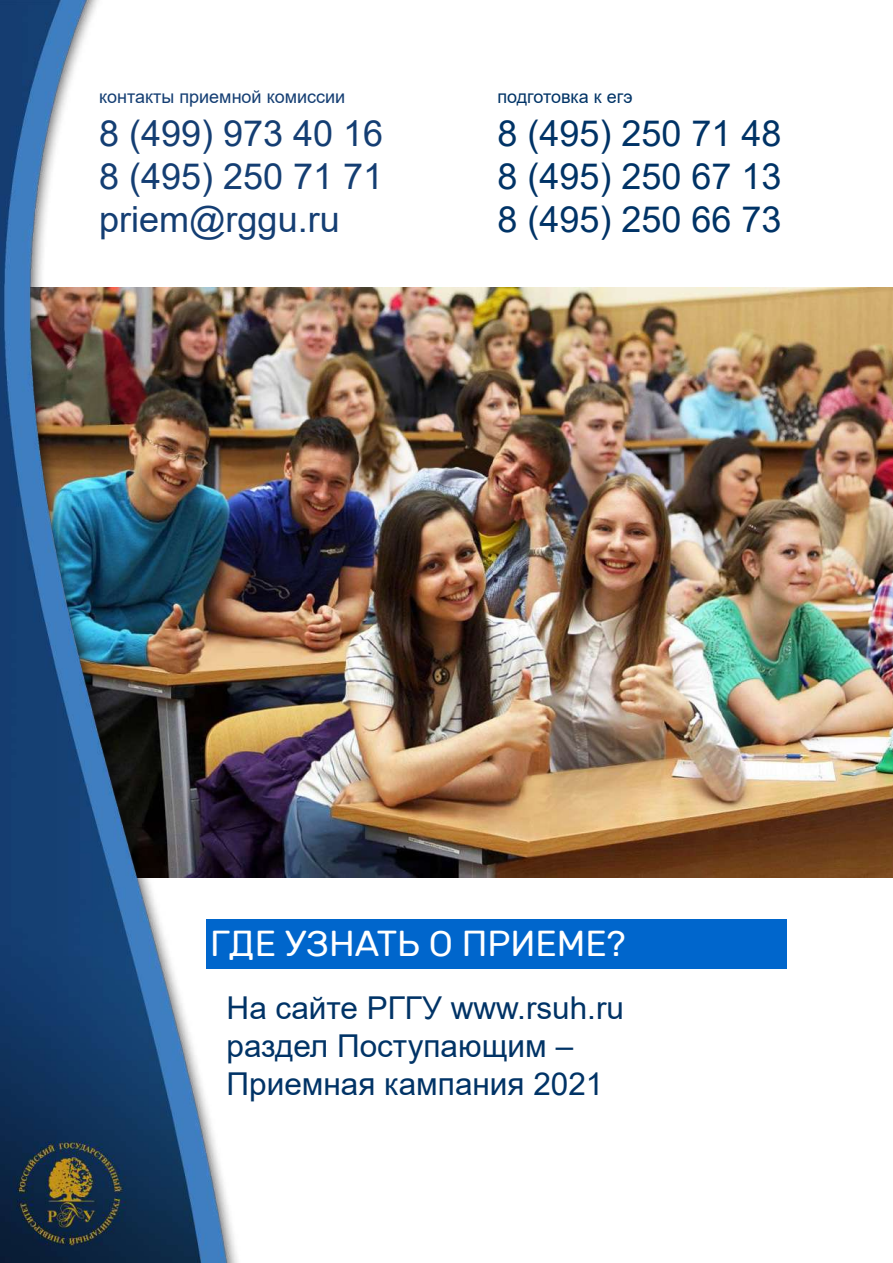
<style>
.page{position:relative;width:893px;height:1263px;background:#fff}
.page>*{position:absolute;margin:0;border:0;box-sizing:border-box;transform-origin:0 0}
.t1{font:36px/43.2px "Arial";color:#143e73;text-align:justify}
.t2{font:36px/43.2px "Arial";color:#036;text-align:justify}
.t3{font:36px "Rubik";color:#fff}
.t4{font:31.5px/37.8px "Arial";color:#036}
.t5{font:18px "Arial";color:#143e73}
.t6{font:18px "Arial";color:#036}
</style>
<div class="page">
<img style="left:0;top:0;width:893px;height:1263px">
<div style="left:206px;top:919px;width:581px;height:49px;background:#06c"></div>
<p class="t5" style="left:99px;top:84px;width:248px">контакты приемной комиссии</p>
<p class="t1" style="left:99px;top:112px;width:286px">8 (499) 973 40 16<br>8 (495) 250 71 71 priem@rggu.ru</p>
<p class="t6" style="left:497px;top:84px;width:137px">подготовка к егэ</p>
<p class="t2" style="left:497px;top:111px;width:286px">8 (495) 250 71 48<br>8 (495) 250 67 13<br>8 (495) 250 66 73</p>
<p class="t3" style="left:210px;top:923px;width:417px">ГДЕ УЗНАТЬ О ПРИЕМЕ?</p>
<p class="t4" style="left:227px;top:989px;width:399px">На сайте РГГУ www.rsuh.ru раздел Поступающим –<br>Приемная кампания 2021</p>
</div>
